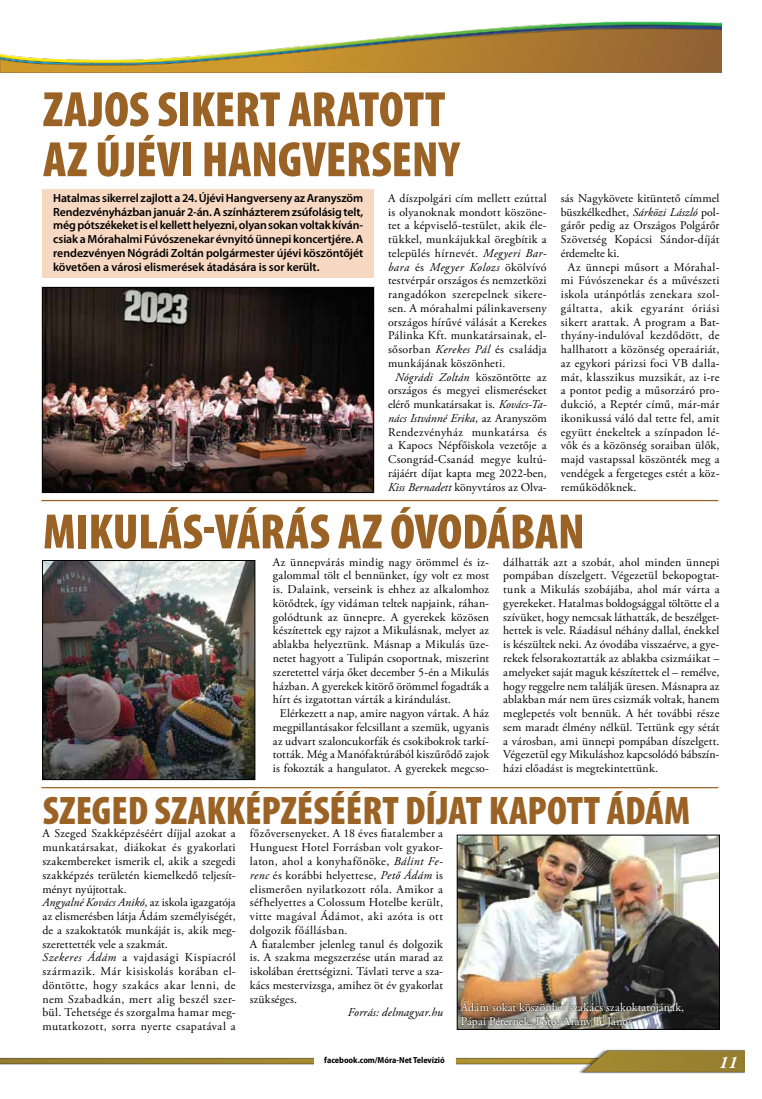
<style>
.page{position:relative;width:762px;height:1099px;background:#fff}
.page>*{position:absolute;margin:0;border:0;box-sizing:border-box;transform-origin:0 0}
.t1{font:900 condensed 50px/50px "Myriad Pro";letter-spacing:-.005em;color:#9a6325}
.t2{font:900 condensed 40px "Myriad Pro";color:#9a6325}
.t3{font:italic 700 17.5px "Adobe Garamond Pro";color:#fff}
.t4{font:11.88px/13.8px "Adobe Garamond Pro";letter-spacing:.02em;color:#000}
.t5{font:600 11.88px/13.8px "Myriad Pro";letter-spacing:-.005em;color:#000;text-align:justify}
.t6{font:italic 11.88px "Adobe Garamond Pro";letter-spacing:.015em;color:#000}
.t7{font:11.88px/13.8px "Adobe Garamond Pro";letter-spacing:.01em;color:#fff}
.t8{font:11.88px "Adobe Garamond Pro";color:#000}
.t9{font:11.88px "Adobe Garamond Pro";letter-spacing:.055em;color:#000}
.t10{font:italic 11.88px "Adobe Garamond Pro";letter-spacing:.035em;color:#000}
.t11{font:11.88px "Adobe Garamond Pro";letter-spacing:-.005em;color:#000}
.t12{font:700 semi-condensed 8.75px "Myriad Pro";letter-spacing:-.005em;color:#000}
.s1{font-style:italic}
.s2{font-style:normal}
</style>
<div class="page">
<img style="left:0;top:21px;width:721px;height:51px">
<img style="left:1px;top:1049px;width:743px;height:24px">
<div style="left:314px;top:1053px;width:141px;height:14px;background:#fff"></div>
<div style="left:43px;top:189px;width:331px;height:88px;background:#f7d8c2"></div>
<img style="left:44px;top:289px;width:328px;height:202px">
<div style="left:42px;top:287px;width:332px;height:206px;border:1px solid #000"></div>
<hr style="left:41px;top:500px;width:677px;height:1px;background:#9a6325">
<hr style="left:41px;top:787px;width:677px;height:1px;background:#9a6325">
<img style="left:44px;top:562px;width:209px;height:216px">
<div style="left:42px;top:560px;width:213px;height:220px;border:1px solid #000"></div>
<img style="left:459px;top:836px;width:259px;height:191px">
<div style="left:457px;top:834px;width:263px;height:195px;border:1px solid #000"></div>
<img style="left:459px;top:999px;width:226px;height:30px">
<h1 class="t1" style="left:43px;top:85px;width:418px">ZAJOS SIKERT ARATOTT<br>AZ ÚJÉVI HANGVERSENY</h1>
<p class="t5" style="left:53px;top:191px;width:312px">Hatalmas sikerrel zajlott a 24. Újévi Hangverseny az Aranyszöm Rendezvényházban január 2-án. A színházterem zsúfolásig telt, még pótszékeket is el kellett helyezni, olyan sokan voltak kíván&shy;csiak a Mórahalmi Fúvószenekar évnyitó ünnepi koncertjére. A rendezvényen Nógrádi Zoltán polgármester újévi köszöntőjét követően a városi elismerések átadására is sor került.</p>
<p class="t4" style="left:388px;top:191px;width:160px">A díszpolgári cím mellett ezúttal</p>
<p class="t4" style="left:561px;top:192px;width:160px">sás Nagykövete kitüntető címmel</p>
<p class="t8" style="left:561px;top:205px;width:160px">büszkélkedhet, <span class="s1">Sárközi László</span> pol-</p>
<p class="t4" style="left:561px;top:219px;width:160px">gárőr pedig az Országos Polgárőr</p>
<p class="t4" style="left:561px;top:233px;width:160px">Szövetség Kopácsi Sándor-díját</p>
<p class="t11" style="left:561px;top:246px;width:60px">érdemelte ki.</p>
<p class="t4" style="left:568px;top:260px;width:153px">Az ünnepi műsort a Mórahal-</p>
<p class="t4" style="left:561px;top:274px;width:160px">mi Fúvószenekar és a művészeti</p>
<p class="t4" style="left:561px;top:288px;width:160px">iskola utánpótlás zenekara szol-</p>
<p class="t9" style="left:561px;top:301px;width:160px">gáltatta, akik egyaránt óriási</p>
<p class="t4" style="left:561px;top:315px;width:160px">sikert arattak. A program a Bat-</p>
<p class="t4" style="left:561px;top:329px;width:160px">thyány-indulóval kezdődött, de</p>
<p class="t4" style="left:561px;top:343px;width:160px">hallhatott a közönség operaáriát,</p>
<p class="t4" style="left:561px;top:357px;width:160px">az egykori párizsi foci VB dalla-</p>
<p class="t4" style="left:561px;top:370px;width:160px">mát, klasszikus muzsikát, az i-re</p>
<p class="t4" style="left:561px;top:384px;width:160px">a pontot pedig a műsorzáró pro-</p>
<p class="t4" style="left:561px;top:398px;width:160px">dukció, a Reptér című, már-már</p>
<p class="t4" style="left:561px;top:412px;width:160px">ikonikussá váló dal tette fel, amit</p>
<p class="t4" style="left:561px;top:425px;width:160px">együtt énekeltek a színpadon lé-</p>
<p class="t4" style="left:561px;top:439px;width:160px">vők és a közönség soraiban ülők,</p>
<p class="t4" style="left:561px;top:453px;width:160px">majd vastapssal köszönték meg a</p>
<p class="t4" style="left:561px;top:467px;width:160px">vendégek a fergeteges estét a köz-</p>
<p class="t4" style="left:561px;top:480px;width:77px">reműködőknek.</p>
<h1 class="t1" style="left:43px;top:507px;width:543px">MIKULÁS-VÁRÁS AZ ÓVODÁBAN</h1>
<p class="t4" style="left:273px;top:555px;width:218px">Az ünnepvárás mindig nagy örömmel és iz-</p>
<p class="t4" style="left:273px;top:569px;width:218px">galommal tölt el bennünket, így volt ez most</p>
<p class="t4" style="left:273px;top:583px;width:218px">is. Dalaink, verseink is ehhez az alkalomhoz</p>
<p class="t4" style="left:273px;top:596px;width:218px">kötődtek, így vidáman teltek napjaink, ráhan-</p>
<p class="t4" style="left:273px;top:610px;width:218px">golódtunk az ünnepre. A gyerekek közösen</p>
<p class="t4" style="left:273px;top:624px;width:218px">készítettek egy rajzot a Mikulásnak, melyet az</p>
<p class="t4" style="left:273px;top:638px;width:218px">ablakba helyeztünk. Másnap a Mikulás üze-</p>
<p class="t4" style="left:273px;top:651px;width:218px">netet hagyott a Tulipán csoportnak, miszerint</p>
<p class="t4" style="left:273px;top:665px;width:218px">szeretettel várja őket december 5-én a Mikulás</p>
<p class="t4" style="left:273px;top:679px;width:218px">házban. A gyerekek kitörő örömmel fogadták a</p>
<p class="t4" style="left:273px;top:693px;width:180px">hírt és izgatottan várták a kirándulást.</p>
<p class="t4" style="left:280px;top:706px;width:211px">Elérkezett a nap, amire nagyon vártak. A ház</p>
<p class="t4" style="left:273px;top:720px;width:218px">megpillantásakor felcsillant a szemük, ugyanis</p>
<p class="t4" style="left:273px;top:734px;width:218px">az udvart szaloncukorfák és csokibokrok tarkí-</p>
<p class="t4" style="left:273px;top:748px;width:218px">tották. Még a Manófaktúrából kiszűrődő zajok</p>
<p class="t4" style="left:273px;top:761px;width:218px">is fokozták a hangulatot. A gyerekek megcso-</p>
<p class="t4" style="left:388px;top:205px;width:160px">is olyanoknak mondott köszöne-</p>
<p class="t4" style="left:388px;top:219px;width:160px">tet a képviselő-testület, akik éle-</p>
<p class="t4" style="left:388px;top:233px;width:160px">tükkel, munkájukkal öregbítik a</p>
<p class="t4" style="left:388px;top:247px;width:160px">település hírnevét. <span class="s1">Megyeri Bar-</span></p>
<p class="t10" style="left:388px;top:260px;width:160px">bara <span class="s2">és</span> Megyer Kolozs <span class="s2">ökölvívó</span></p>
<p class="t4" style="left:388px;top:274px;width:160px">testvérpár országos és nemzetközi</p>
<p class="t4" style="left:388px;top:288px;width:160px">rangadókon szerepelnek sikere-</p>
<p class="t4" style="left:388px;top:302px;width:160px">sen. A mórahalmi pálinkaverseny</p>
<p class="t4" style="left:388px;top:315px;width:160px">országos hírűvé válását a Kerekes</p>
<p class="t4" style="left:388px;top:329px;width:160px">Pálinka Kft. munkatársainak, el-</p>
<p class="t4" style="left:388px;top:343px;width:160px">sősorban <span class="s1">Kerekes Pál</span> és családja</p>
<p class="t4" style="left:388px;top:357px;width:119px">munkájának köszönheti.</p>
<p class="t6" style="left:395px;top:370px;width:153px">Nógrádi Zoltán <span class="s2">köszöntötte az</span></p>
<p class="t4" style="left:388px;top:384px;width:160px">országos és megyei elismeréseket</p>
<p class="t4" style="left:388px;top:398px;width:160px">elérő munkatársakat is. <span class="s1">Kovács-Ta-</span></p>
<p class="t6" style="left:388px;top:411px;width:160px">nács Istvánné Erika<span class="s2">, az Aranyszöm</span></p>
<p class="t4" style="left:388px;top:425px;width:160px">Rendezvényház munkatársa és</p>
<p class="t4" style="left:388px;top:439px;width:160px">a Kapocs Népfőiskola vezetője a</p>
<p class="t4" style="left:388px;top:453px;width:160px">Csongrád-Csanád megye kultú-</p>
<p class="t4" style="left:388px;top:467px;width:160px">rájáért díjat kapta meg 2022-ben,</p>
<p class="t8" style="left:388px;top:480px;width:160px"><span class="s1">Kiss Bernadett</span> könyvtáros az Olva-</p>
<p class="t4" style="left:503px;top:555px;width:218px;text-align:justify">dálhatták azt a szobát, ahol minden ünnepi pompában díszelgett. Végezetül bekopogtat&shy;tunk a Mikulás szobájába, ahol már várta a gyerekeket. Hatalmas boldogsággal töltötte el a szívüket, hogy nemcsak láthatták, de beszélget&shy;hettek is vele. Ráadásul néhány dallal, énekkel is készültek neki. Az óvodába visszaérve, a gye&shy;rekek felsorakoztatták az ablakba csizmáikat – amelyeket saját maguk készítettek el – remélve, hogy reggelre nem találják üresen. Másnapra az ablakban már nem üres csizmák voltak, hanem meglepetés volt bennük. A hét további része sem maradt élmény nélkül. Tettünk egy sétát a városban, ami ünnepi pompában díszelgett.<br>Végezetül egy Mikuláshoz kapcsolódó bábszín&shy;házi előadást is megtekintettünk.</p>
<h2 class="t2" style="left:43px;top:788px;width:649px">SZEGED SZAKKÉPZÉSÉÉRT DÍJAT KAPOTT ÁDÁM</h2>
<p class="t4" style="left:43px;top:827px;width:195px">A Szeged Szakképzéséért díjjal azokat a munkatársakat, diákokat és gyakorlati szakembereket ismerik el, akik a szegedi szakképzés területén kiemelkedő teljesít&shy;ményt nyújtottak.<br><span class="s1">Angyalné Kovács Anikó</span>, az iskola igazgatója az elismerésben látja Ádám személyiségét, de a szakoktatók munkáját is, akik meg&shy;szerettették vele a szakmát.<br><span class="s1">Szekeres Ádám</span> a vajdasági Kispiacról származik. Már kisiskolás korában el&shy;döntötte, hogy szakács akar lenni, de nem Szabadkán, mert alig beszél szer&shy;bül. Tehetsége és szorgalma hamar meg&shy;mutatkozott, sorra nyerte csapatával a</p>
<p class="t4" style="left:250px;top:827px;width:195px">főzőversenyeket. A 18 éves fiatalember a Hunguest Hotel Forrásban volt gyakor&shy;laton, ahol a konyhafőnöke, <span class="s1">Bálint Fe&shy;renc</span> és korábbi helyettese, <span class="s1">Pető Ádám</span> is elismerően nyilatkozott róla. Amikor a séfhelyettes a Colossum Hotelbe került, vitte magával Ádámot, aki azóta is ott dolgozik főállásban.<br>A fiatalember jelenleg tanul és dolgozik is. A szakma megszerzése után marad az iskolában érettségizni. Távlati terve a sza&shy;kács mestervizsga, amihez öt év gyakorlat szükséges.</p>
<p class="t6" style="left:348px;top:1005px;width:97px">Forrás: delmagyar.hu</p>
<p class="t7" style="left:461px;top:1000px;width:225px">Ádám sokat köszönhet szakács szakoktatójának,<br>Pápai Péternek. Fotó: Arany T. János</p>
<p class="t12" style="left:324px;top:1055px;width:122px">facebook.com/Móra-Net Televízió</p>
<h3 class="t3" style="left:719px;top:1051px;width:20px">11</h3>
</div>
